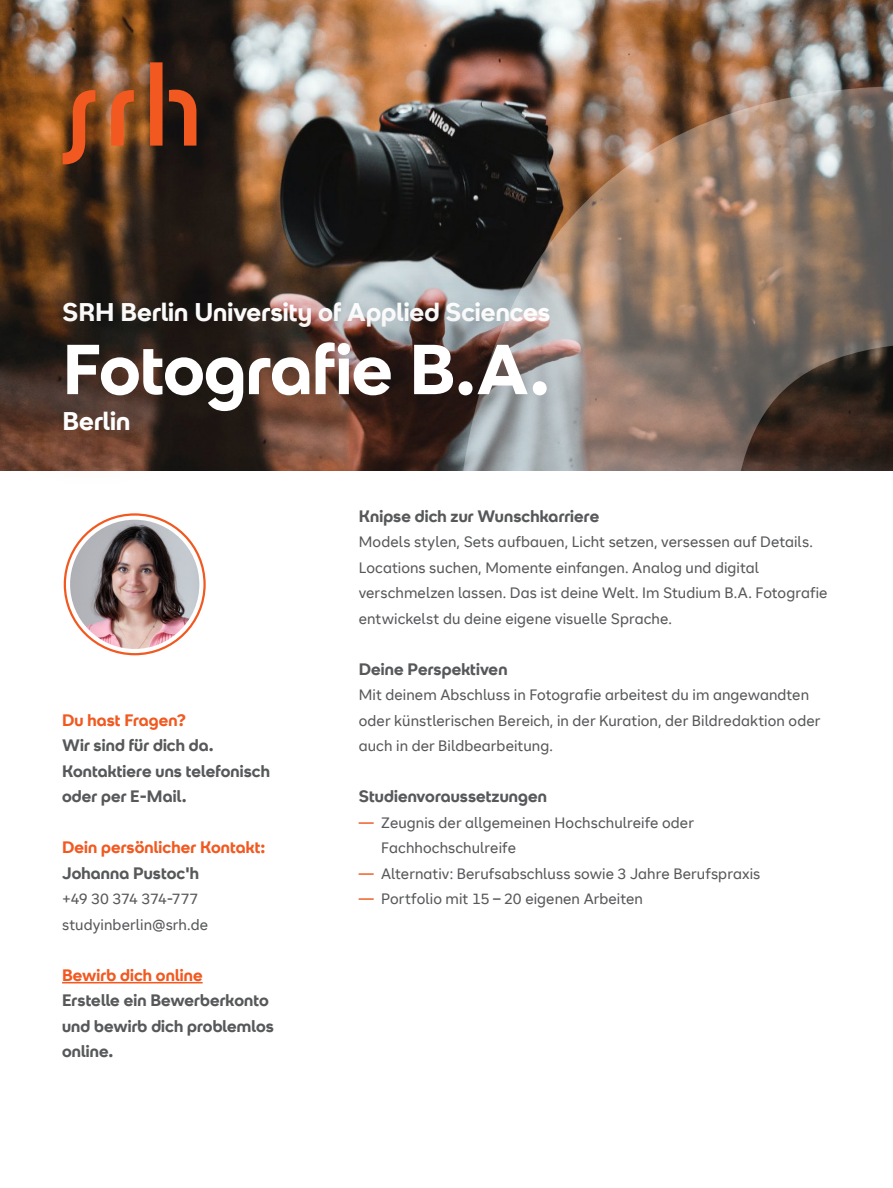
<style>
.page{position:relative;width:893px;height:1188px;background:#fff}
.page>*{position:absolute;margin:0;border:0;box-sizing:border-box;transform-origin:0 0}
.SRH_FS_FS_Titel_Head{font:700 70.5px "SRH Headline";letter-spacing:-.01em;color:#fff}
.SRH_FS_FS_Titel_Bere{font:700 25.5px "SRH Headline";color:#fff}
.SRH_FS_FS_Titel_Head-2{font:700 25.5px "SRH Headline";color:#fff}
.SRH_FS_FS_Copy_210x2{font:700 16.5px/25.5px "SRH Headline";letter-spacing:.005em;color:#57585a}
.SRH_FS_FS_Subheadlin{font:700 16.5px/25.5px "SRH Headline";letter-spacing:.005em;color:#57585a}
.SRH_FS_FS_Subheadlin-2{font:700 16.5px "SRH Headline";letter-spacing:.005em;color:#f15921}
.SRH_FS_FS_Copy_210x2-2{font:15px/25.5px "SRH Text";letter-spacing:.005em;color:#57585a}
.SRH_FS_FS_Copy_210x2-3{font:15px "SRH Text";letter-spacing:-.02em;color:#57585a}
.s1{color:#f15921}
</style>
<div class="page">
<img style="left:0;top:0;width:893px;height:471px">
<div style="left:20px;top:257px;width:572px;height:113px;background:#231f20;opacity:.3"></div>
<img style="left:228px;top:85px;width:665px;height:386px">
<div style="left:7px;top:286px;width:594px;height:202px;background:#231f20;opacity:.51"></div>
<svg style="left:63px;top:62px;width:133px;height:102px;background:#894725"></svg>
<hr style="left:62px;top:982px;width:141px;height:1px;background:#f15921">
<img style="left:70px;top:520px;width:129px;height:129px;border-radius:65px">
<p class="SRH_FS_FS_Titel_Bere" style="left:63px;top:298px;width:489px">SRH Berlin University of Applied Sciences</p>
<p class="SRH_FS_FS_Titel_Head" style="left:63px;top:328px;width:489px">Fotografie B.A.</p>
<p class="SRH_FS_FS_Titel_Head-2" style="left:63px;top:406px;width:69px">Berlin</p>
<p class="SRH_FS_FS_Subheadlin-2" style="left:62px;top:710px;width:125px">Du hast Fragen?</p>
<p class="SRH_FS_FS_Subheadlin" style="left:62px;top:733px;width:153px">Wir sind für dich da.</p>
<p class="SRH_FS_FS_Subheadlin" style="left:62px;top:758px;width:209px">Kontaktiere uns telefonisch oder per E-Mail.</p>
<p class="SRH_FS_FS_Subheadlin-2" style="left:62px;top:838px;width:205px">Dein persönlicher Kontakt:</p>
<p class="SRH_FS_FS_Subheadlin" style="left:62px;top:860px;width:139px">Johanna Pustoc'h</p>
<p class="SRH_FS_FS_Copy_210x2-3" style="left:62px;top:890px;width:138px">+49 30 374 374-777</p>
<p class="SRH_FS_FS_Copy_210x2-2" style="left:62px;top:912px;width:147px">studyinberlin@srh.de</p>
<p class="SRH_FS_FS_Subheadlin-2" style="left:62px;top:966px;width:142px">Bewirb dich online</p>
<p class="SRH_FS_FS_Copy_210x2" style="left:62px;top:988px;width:213px">Erstelle ein Bewerberkonto und bewirb dich problemlos online.</p>
<p class="SRH_FS_FS_Copy_210x2" style="left:359px;top:503px;width:242px">Knipse dich zur Wunschkarriere</p>
<p class="SRH_FS_FS_Copy_210x2-2" style="left:359px;top:529px;width:470px">Models stylen, Sets aufbauen, Licht setzen, versessen auf Details.<br>Locations suchen, Momente einfangen. Analog und digital verschmelzen lassen. Das ist deine Welt. Im Studium B.A. Fotografie entwickelst du deine eigene visuelle Sprache.</p>
<p class="SRH_FS_FS_Subheadlin" style="left:359px;top:656px;width:150px">Deine Perspektiven</p>
<p class="SRH_FS_FS_Copy_210x2-2" style="left:359px;top:682px;width:463px">Mit deinem Abschluss in Fotografie arbeitest du im angewandten oder künstlerischen Bereich, in der Kuration, der Bildredaktion oder auch in der Bildbearbeitung.</p>
<p class="SRH_FS_FS_Copy_210x2" style="left:359px;top:784px;width:190px">Studienvoraussetzungen</p>
<p class="SRH_FS_FS_Copy_210x2-2" style="left:381px;top:810px;width:314px;text-indent:-22px"><span class="s1">—</span> Zeugnis der allgemeinen Hochschulreife oder<br>Fachhochschulreife</p>
<p class="SRH_FS_FS_Copy_210x2-2" style="left:359px;top:861px;width:403px"><span class="s1">—</span> Alternativ: Berufsabschluss sowie 3 Jahre Berufspraxis</p>
<p class="SRH_FS_FS_Copy_210x2-2" style="left:359px;top:887px;width:286px"><span class="s1">—</span> Portfolio mit 15 – 20 eigenen Arbeiten</p>
</div>
